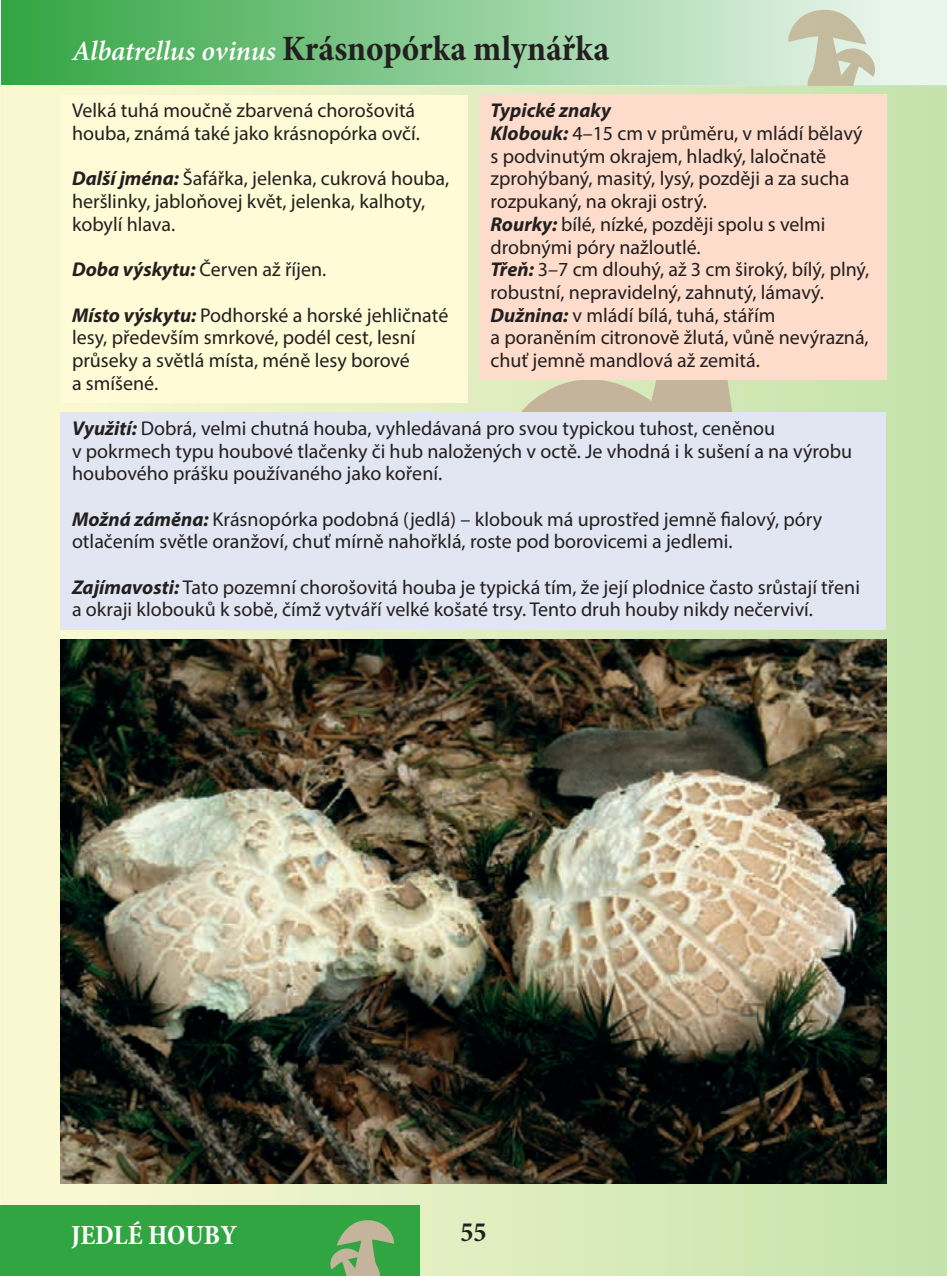
<style>
.page{position:relative;width:947px;height:1276px;background:#fff}
.page>*{position:absolute;margin:0;border:0;box-sizing:border-box;transform-origin:0 0}
.t1{font:700 condensed 36px "Minion Pro";color:#231f20}
.t2{font:700 condensed 28px "Minion Pro";color:#fff}
.t3{font:700 condensed 28px "Minion Pro";color:#231f20}
.t4{font:20px/22.6px "Myriad Pro";color:#231f20}
.s1{font-weight:600;font-style:italic;font-stretch:normal;font-size:28px;color:#fff}
.s2{font-weight:700;font-style:italic}
</style>
<div class="page">
<div style="left:1px;top:85px;width:946px;height:1191px;background:linear-gradient(to right,#f8f4cf,#c2dfaa)"></div>
<div style="left:1px;top:0;width:946px;height:85px;background:linear-gradient(to right,#32a543,#f4faf4)"></div>
<svg style="left:503px;top:379px;width:334px;height:33px;background:#cccda9"></svg>
<div style="left:61px;top:95px;width:407px;height:61px;background:#fffbd6"></div>
<div style="left:61px;top:148px;width:407px;height:95px;background:#fffbd6"></div>
<div style="left:61px;top:238px;width:407px;height:51px;background:#fffbd6"></div>
<div style="left:61px;top:284px;width:407px;height:118px;background:#fffbd6"></div>
<div style="left:479px;top:95px;width:407px;height:35px;background:#fddccb"></div>
<div style="left:479px;top:117px;width:407px;height:104px;background:#fddccb"></div>
<div style="left:479px;top:208px;width:407px;height:58px;background:#fddccb"></div>
<div style="left:479px;top:253px;width:407px;height:58px;background:#fddccb"></div>
<div style="left:479px;top:299px;width:407px;height:80px;background:#fddccb"></div>
<div style="left:61px;top:412px;width:825px;height:96px;background:#e2e6f2"></div>
<div style="left:61px;top:503px;width:825px;height:58px;background:#e2e6f2"></div>
<div style="left:61px;top:550px;width:825px;height:80px;background:#e2e6f2"></div>
<img style="left:61px;top:639px;width:825px;height:544px">
<div style="left:0;top:1205px;width:420px;height:71px;background:#32a543"></div>
<svg style="left:330px;top:1220px;width:64px;height:56px"></svg>
<svg style="left:788px;top:10px;width:87px;height:75px;background:#cfd2bb"></svg>
<h1 class="t1" style="left:72px;top:24px;width:539px"><span class="s1">Albatrellus ovinus</span> Krásnopórka mlynářka</h1>
<p class="t4" style="left:72px;top:99px;width:349px">Velká tuhá moučně zbarvená chorošovitá houba, známá také jako krásnopórka ovčí.</p>
<p class="t4" style="left:72px;top:167px;width:379px"><span class="s2">Další jména:</span> Šafářka, jelenka, cukrová houba, heršlinky, jabloňovej květ, jelenka, kalhoty, kobylí hlava.</p>
<p class="t4" style="left:72px;top:258px;width:256px"><span class="s2">Doba výskytu:</span> Červen až říjen.</p>
<p class="t4" style="left:72px;top:303px;width:378px"><span class="s2">Místo výskytu:</span> Podhorské a horské jehličnaté lesy, především smrkové, podél cest, lesní průseky a světlá místa, méně lesy borové<br>a smíšené.</p>
<p class="t4" style="left:490px;top:99px;width:380px"><span class="s2">Typické znaky<br>Klobouk:</span> 4–15 cm v průměru, v mládí bělavý s podvinutým okrajem, hladký, laločnatě zprohýbaný, masitý, lysý, později a za sucha rozpukaný, na okraji ostrý.<br><span class="s2">Rourky:</span> bílé, nízké, později spolu s velmi drobnými póry nažloutlé.<br><span class="s2">Třeň:</span> 3–7 cm dlouhý, až 3 cm široký, bílý, plný, robustní, nepravidelný, zahnutý, lámavý.<br><span class="s2">Dužnina:</span> v mládí bílá, tuhá, stářím<br>a poraněním citronově žlutá, vůně nevýrazná, chuť jemně mandlová až zemitá.</p>
<p class="t4" style="left:72px;top:417px;width:782px"><span class="s2">Využití:</span> Dobrá, velmi chutná houba, vyhledávaná pro svou typickou tuhost, ceněnou<br>v pokrmech typu houbové tlačenky či hub naložených v octě. Je vhodná i k sušení a na výrobu houbového prášku používaného jako koření.</p>
<p class="t4" style="left:72px;top:507px;width:752px"><span class="s2">Možná záměna:</span> Krásnopórka podobná (jedlá) – klobouk má uprostřed jemně fialový, póry otlačením světle oranžoví, chuť mírně nahořklá, roste pod borovicemi a jedlemi.</p>
<p class="t4" style="left:72px;top:575px;width:789px"><span class="s2">Zajímavosti:</span> Tato pozemní chorošovitá houba je typická tím, že její plodnice často srůstají třeni a okraji klobouků k sobě, čímž vytváří velké košaté trsy. Tento druh houby nikdy nečerviví.</p>
<h2 class="t2" style="left:71px;top:1215px;width:167px">JEDLÉ HOUBY</h2>
<h2 class="t3" style="left:460px;top:1212px;width:28px">55</h2>
</div>
